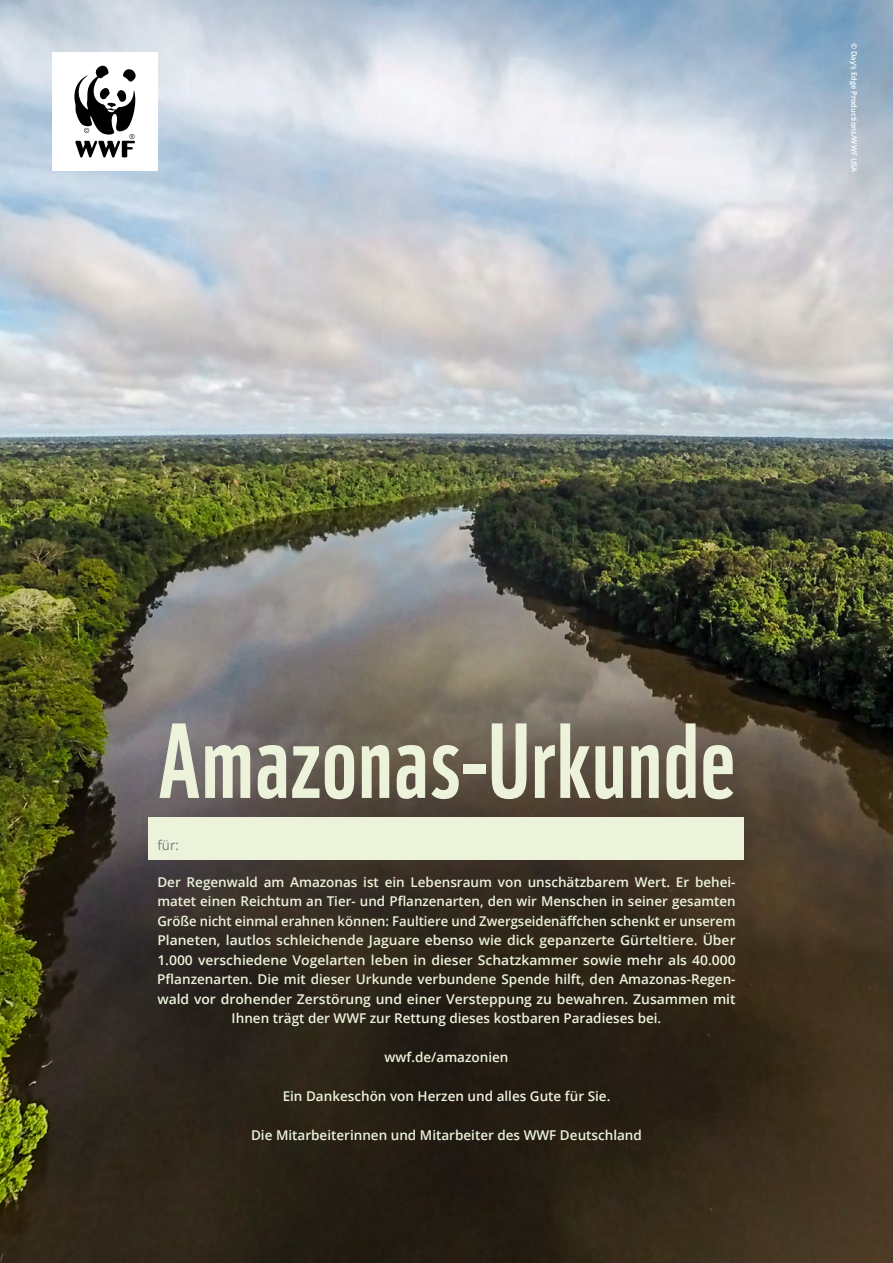
<style>
.page{position:relative;width:893px;height:1263px;background:#fff}
.page>*{position:absolute;margin:0;border:0;box-sizing:border-box;transform-origin:0 0}
.t1{font:103.5px "WWF";letter-spacing:.015em;color:#ecf3da}
.t2{font:600 13.5px/19.5px "Open Sans";color:#ecf3da;text-align:center}
.t3{font:13.5px "Open Sans";color:#7a7b7a}
.t4{font:600 7.5px "Open Sans";color:#fff}
</style>
<div class="page">
<img style="left:0;top:0;width:893px;height:1263px">
<div style="left:53px;top:53px;width:105px;height:118px;background:#fff"></div>
<svg style="left:74px;top:65px;width:62px;height:92px"></svg>
<div style="left:149px;top:817px;width:595px;height:42px;background:#ecf3da"></div>
<p class="t4" style="left:859px;top:43px;width:131px;rotate:90deg">© Day‘s Edge Productions/WWF USA</p>
<h1 class="t1" style="left:158px;top:680px;width:579px">Amazonas-Urkunde</h1>
<p class="t3" style="left:158px;top:836px;width:23px">für:</p>
<p class="t2" style="left:157px;top:872px;width:580px">Der Regenwald am Amazonas ist ein Lebensraum von unschätzbarem Wert. Er behei&shy;matet einen Reichtum an Tier- und Pflanzenarten, den wir Menschen in seiner gesamten Größe nicht einmal erahnen können: Faultiere und Zwergseidenäffchen schenkt er unserem Planeten, lautlos schleichende Jaguare ebenso wie dick gepanzerte Gürteltiere. Über 1.000 verschiedene Vogelarten leben in dieser Schatzkammer sowie mehr als 40.000<br>Pflanzenarten. Die mit dieser Urkunde verbundene Spende hilft, den Amazonas-Regen&shy;wald vor drohender Zerstörung und einer Versteppung zu bewahren. Zusammen mit Ihnen trägt der WWF zur Rettung dieses kostbaren Paradieses bei.</p>
<p class="t2" style="left:384px;top:1047px;width:126px">wwf.de/amazonien</p>
<p class="t2" style="left:283px;top:1086px;width:329px">Ein Dankeschön von Herzen und alles Gute für Sie.</p>
<p class="t2" style="left:251px;top:1125px;width:392px">Die Mitarbeiterinnen und Mitarbeiter des WWF Deutschland</p>
</div>
